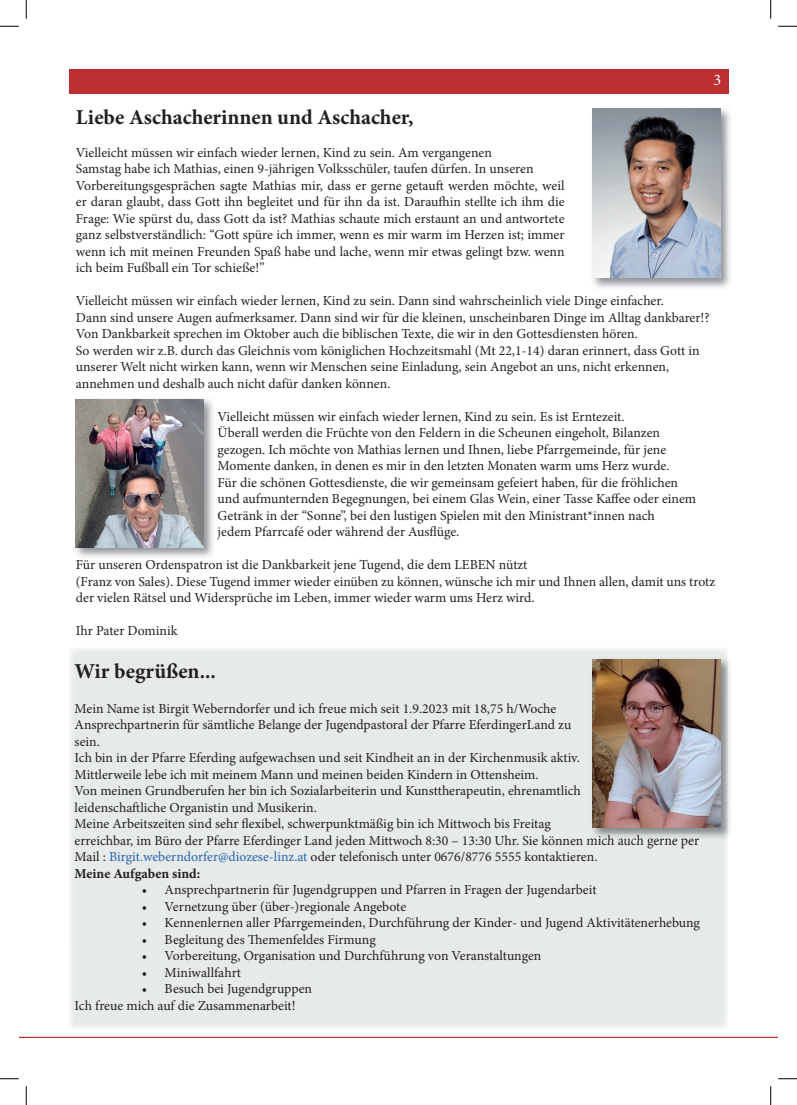
<style>
.page{position:relative;width:797px;height:1105px;background:#fff}
.page>*{position:absolute;margin:0;border:0;box-sizing:border-box;transform-origin:0 0}
.t1{font:700 21.25px "Minion Pro";color:#231f20}
.t2{font:16.25px "Minion Pro";color:#fff}
.t3{font:13.75px/16.5px "Minion Pro";color:#231f20}
.s1{color:#2a65b1}
.s2{font-weight:700}
</style>
<div class="page">
<hr style="left:27px;top:1037px;width:750px;height:1px;background:#bd2f32">
<div style="left:69px;top:69px;width:659px;height:25px;background:#bd2f32"></div>
<div style="left:75px;top:835px;width:624px;height:13px;background:#e6eae8"></div>
<img style="left:592px;top:108px;width:138px;height:180px">
<img style="left:593px;top:109px;width:127px;height:169px">
<img style="left:75px;top:399px;width:138px;height:158px">
<img style="left:76px;top:399px;width:127px;height:148px">
<img style="left:591px;top:657px;width:139px;height:183px">
<img style="left:591px;top:835px;width:108px;height:5px">
<img style="left:593px;top:659px;width:127px;height:169px">
<svg style="left:0;top:25px;width:19px;height:2px"></svg>
<svg style="left:778px;top:25px;width:19px;height:2px"></svg>
<svg style="left:0;top:1078px;width:19px;height:1px"></svg>
<svg style="left:778px;top:1078px;width:19px;height:1px"></svg>
<svg style="left:25px;top:0;width:2px;height:19px"></svg>
<svg style="left:25px;top:1086px;width:2px;height:19px"></svg>
<svg style="left:770px;top:0;width:1px;height:19px"></svg>
<svg style="left:770px;top:1086px;width:1px;height:19px"></svg>
<p class="t2" style="left:713px;top:69px;width:9px">3</p>
<h1 class="t1" style="left:76px;top:102px;width:339px">Liebe Aschacherinnen und Aschacher,</h1>
<p class="t3" style="left:76px;top:144px;width:490px">Vielleicht müssen wir einfach wieder lernen, Kind zu sein. Am vergangenen<br>Samstag habe ich Mathias, einen 9-jährigen Volksschüler, taufen dürfen. In unseren Vorbereitungsgesprächen sagte Mathias mir, dass er gerne getauft werden möchte, weil er daran glaubt, dass Gott ihn begleitet und für ihn da ist. Daraufhin stellte ich ihm die Frage: Wie spürst du, dass Gott da ist? Mathias schaute mich erstaunt an und antwortete ganz selbstverständlich: “Gott spüre ich immer, wenn es mir warm im Herzen ist; immer wenn ich mit meinen Freunden Spaß habe und lache, wenn mir etwas gelingt bzw. wenn ich beim Fußball ein Tor schieße!”</p>
<p class="t3" style="left:76px;top:293px;width:635px">Vielleicht müssen wir einfach wieder lernen, Kind zu sein. Dann sind wahrscheinlich viele Dinge einfacher.<br>Dann sind unsere Augen aufmerksamer. Dann sind wir für die kleinen, unscheinbaren Dinge im Alltag dankbarer!?<br>Von Dankbarkeit sprechen im Oktober auch die biblischen Texte, die wir in den Gottesdiensten hören.<br>So werden wir z.B. durch das Gleichnis vom königlichen Hochzeitsmahl (Mt 22,1-14) daran erinnert, dass Gott in unserer Welt nicht wirken kann, wenn wir Menschen seine Einladung, sein Angebot an uns, nicht erkennen, annehmen und deshalb auch nicht dafür danken können.</p>
<p class="t3" style="left:217px;top:408px;width:480px">Vielleicht müssen wir einfach wieder lernen, Kind zu sein. Es ist Erntezeit.<br>Überall werden die Früchte von den Feldern in die Scheunen eingeholt, Bilanzen gezogen. Ich möchte von Mathias lernen und Ihnen, liebe Pfarrgemeinde, für jene Momente danken, in denen es mir in den letzten Monaten warm ums Herz wurde.<br>Für die schönen Gottesdienste, die wir gemeinsam gefeiert haben, für die fröhlichen und aufmunternden Begegnungen, bei einem Glas Wein, einer Tasse Kaffee oder einem Getränk in der “Sonne”, bei den lustigen Spielen mit den Ministrant*innen nach<br>jedem Pfarrcafé oder während der Ausflüge.</p>
<p class="t3" style="left:76px;top:557px;width:641px">Für unseren Ordenspatron ist die Dankbarkeit jene Tugend, die dem LEBEN nützt<br>(Franz von Sales). Diese Tugend immer wieder einüben zu können, wünsche ich mir und Ihnen allen, damit uns trotz der vielen Rätsel und Widersprüche im Leben, immer wieder warm ums Herz wird.</p>
<p class="t3" style="left:76px;top:623px;width:103px">Ihr Pater Dominik</p>
<h1 class="t1" style="left:75px;top:656px;width:143px">Wir begrüßen...</h1>
<p class="t3" style="left:75px;top:700px;width:626px">Mein Name ist Birgit Weberndorfer und ich freue mich seit 1.9.2023 mit 18,75 h/Woche<br>Ansprechpartnerin für sämtliche Belange der Jugendpastoral der Pfarre EferdingerLand zu<br>sein.<br>Ich bin in der Pfarre Eferding aufgewachsen und seit Kindheit an in der Kirchenmusik aktiv.<br>Mittlerweile lebe ich mit meinem Mann und meinen beiden Kindern in Ottensheim.<br>Von meinen Grundberufen her bin ich Sozialarbeiterin und Kunsttherapeutin, ehrenamtlich<br>leidenschaftliche Organistin und Musikerin.<br>Meine Arbeitszeiten sind sehr flexibel, schwerpunktmäßig bin ich Mittwoch bis Freitag<br>erreichbar, im Büro der Pfarre Eferdinger Land jeden Mittwoch 8:30 – 13:30 Uhr. Sie können mich auch gerne per Mail : <span class="s1">Birgit.weberndorfer@diozese-linz.at</span> oder telefonisch unter 0676/8776 5555 kontaktieren.<br><span class="s2">Meine Aufgaben sind:</span></p>
<p class="t3" style="left:142px;top:882px;width:456px">• Ansprechpartnerin für Jugendgruppen und Pfarren in Fragen der Jugendarbeit</p>
<p class="t3" style="left:142px;top:898px;width:266px">• Vernetzung über (über-)regionale Angebote</p>
<p class="t3" style="left:142px;top:915px;width:559px">• Kennenlernen aller Pfarrgemeinden, Durchführung der Kinder- und Jugend Aktivitätenerhebung</p>
<p class="t3" style="left:142px;top:931px;width:235px">• Begleitung des Themenfeldes Firmung</p>
<p class="t3" style="left:142px;top:948px;width:401px">• Vorbereitung, Organisation und Durchführung von Veranstaltungen</p>
<p class="t3" style="left:142px;top:964px;width:101px">• Miniwallfahrt</p>
<p class="t3" style="left:75px;top:981px;width:239px;text-indent:67px">• Besuch bei Jugendgruppen<br>Ich freue mich auf die Zusammenarbeit!</p>
</div>
